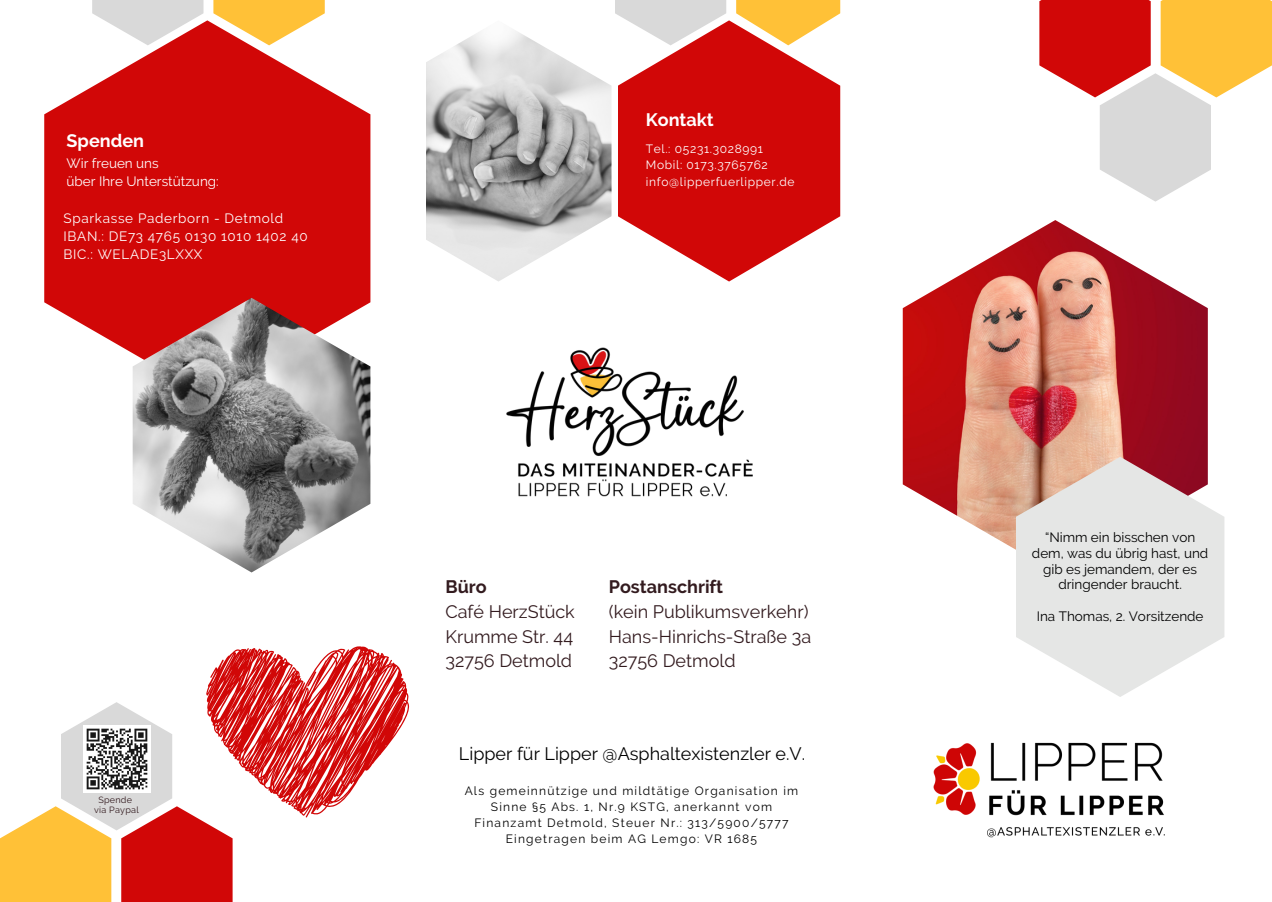
<style>
.page{position:relative;width:1272px;height:902px;background:#fff}
.page>*{position:absolute;margin:0;border:0;box-sizing:border-box;transform-origin:0 0}
.t1{font:18px "Raleway";color:#331b1f}
.t2{font:18px "Raleway";color:#000}
.t3{font:700 18px "Raleway";color:#331b1f}
.t4{font:700 18px "Raleway";color:#fff}
.t5{font:13.5px/15.8px "Raleway";color:#000;text-align:center}
.t6{font:13.5px "Raleway";letter-spacing:.05em;color:#fff}
.t7{font:13.5px "Raleway";color:#fff}
.t8{font:12px/16px "Raleway";letter-spacing:.1em;color:#000;text-align:center}
.t9{font:12px "Raleway";letter-spacing:.055em;color:#fff}
.t10{font:9px "Raleway";letter-spacing:.03em;color:#331b1f}
</style>
<div class="page">
<img style="left:902px;top:220px;width:305px;height:329px">
<img style="left:933px;top:742px;width:232px;height:96px">
<svg style="left:1039px;top:0;width:232px;height:201px"></svg>
<svg style="left:1015px;top:456px;width:209px;height:240px;fill:#e5e6e5"></svg>
<div style="left:736px;top:0;width:104px;height:45px;background:#ffc137"></div>
<div style="left:615px;top:0;width:111px;height:45px;background:#d9d9d9"></div>
<svg style="left:618px;top:20px;width:222px;height:261px;fill:#d10707"></svg>
<img style="left:426px;top:31px;width:185px;height:250px">
<div style="left:213px;top:0;width:112px;height:45px;background:#ffc137"></div>
<div style="left:92px;top:0;width:111px;height:45px;background:#d9d9d9"></div>
<svg style="left:44px;top:20px;width:326px;height:348px;fill:#d10707"></svg>
<img style="left:133px;top:298px;width:237px;height:274px">
<svg style="left:0;top:646px;width:409px;height:255px"></svg>
<img style="left:506px;top:347px;width:247px;height:150px">
<img style="left:83px;top:724px;width:67px;height:68px">
<p class="t4" style="left:67px;top:130px;width:79px">Spenden</p>
<p class="t7" style="left:67px;top:155px;width:94px">Wir freuen uns</p>
<p class="t7" style="left:67px;top:173px;width:154px">über Ihre Unterstützung:</p>
<p class="t6" style="left:64px;top:210px;width:221px">Sparkasse Paderborn - Detmold</p>
<p class="t6" style="left:64px;top:228px;width:245px">IBAN.: DE73 4765 0130 1010 1402 40</p>
<p class="t6" style="left:64px;top:246px;width:140px">BIC.: WELADE3LXXX</p>
<p class="t10" style="left:98px;top:794px;width:35px">Spende</p>
<p class="t10" style="left:94px;top:804px;width:46px">via Paypal</p>
<p class="t4" style="left:645px;top:109px;width:70px">Kontakt</p>
<p class="t9" style="left:645px;top:142px;width:119px">Tel.: 05231.3028991</p>
<p class="t9" style="left:645px;top:158px;width:124px">Mobil: 0173.3765762</p>
<p class="t9" style="left:645px;top:175px;width:150px">info@lipperfuerlipper.de</p>
<p class="t3" style="left:445px;top:576px;width:43px">Büro</p>
<p class="t1" style="left:445px;top:600px;width:131px">Café HerzStück</p>
<p class="t1" style="left:445px;top:625px;width:129px">Krumme Str. 44</p>
<p class="t1" style="left:445px;top:650px;width:128px">32756 Detmold</p>
<p class="t3" style="left:609px;top:576px;width:116px">Postanschrift</p>
<p class="t1" style="left:609px;top:600px;width:201px">(kein Publikumsverkehr)</p>
<p class="t1" style="left:609px;top:625px;width:204px">Hans-Hinrichs-Straße 3a</p>
<p class="t1" style="left:609px;top:650px;width:128px">32756 Detmold</p>
<p class="t2" style="left:459px;top:743px;width:347px">Lipper für Lipper @Asphaltexistenzler e.V.</p>
<p class="t8" style="left:464px;top:782px;width:335px">Als gemeinnützige und mildtätige Organisation im<br>Sinne §5 Abs. 1, Nr.9 KSTG, anerkannt vom<br>Finanzamt Detmold, Steuer Nr.: 313/5900/5777</p>
<p class="t8" style="left:505px;top:830px;width:253px">Eingetragen beim AG Lemgo: VR 1685</p>
<p class="t5" style="left:1031px;top:529px;width:178px">“Nimm ein bisschen von dem, was du übrig hast, und gib es jemandem, der es dringender braucht.</p>
<p class="t5" style="left:1036px;top:608px;width:168px">Ina Thomas, 2. Vorsitzende</p>
</div>
